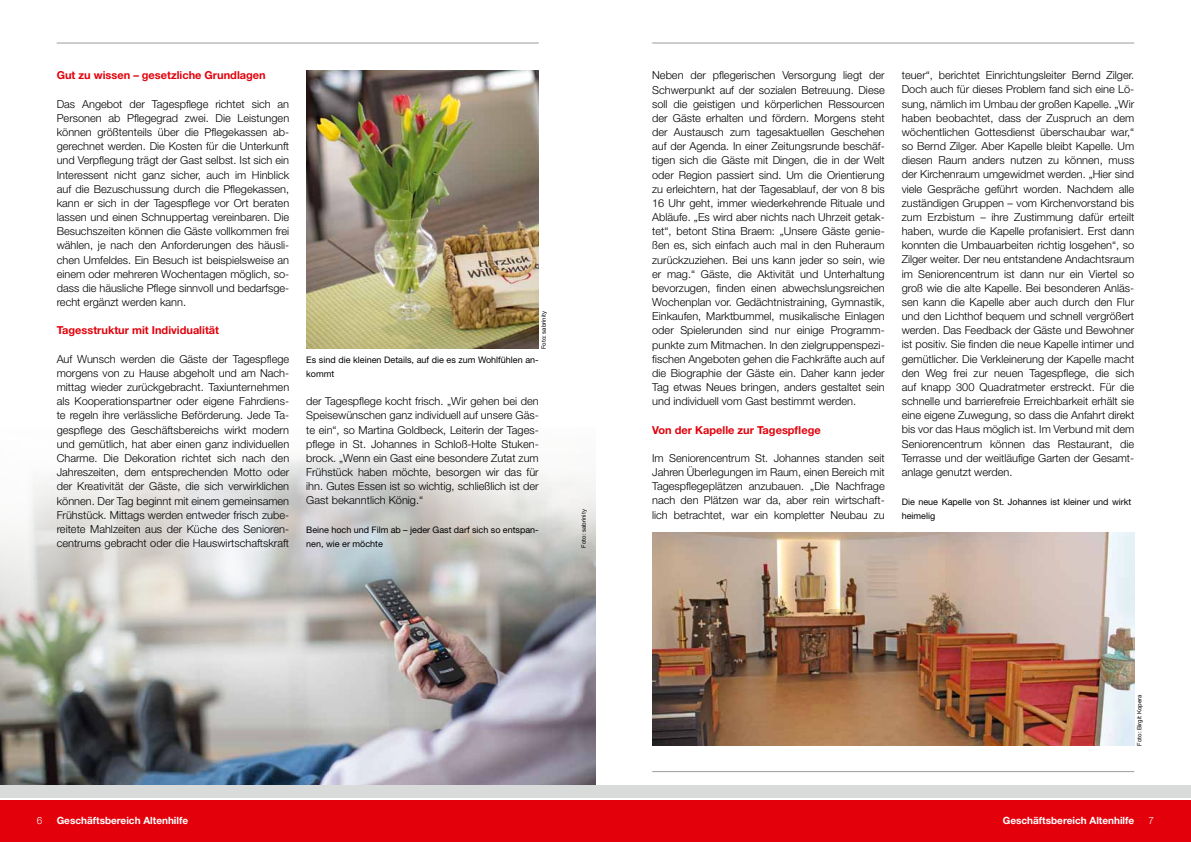
<style>
.page{position:relative;width:1191px;height:842px;background:#fff}
.page>*{position:absolute;margin:0;border:0;box-sizing:border-box;transform-origin:0 0}
.t1{font:300 11px/14.2px "Helvetica Neue LT Std";color:#000;text-align:justify}
.t2{font:700 11px "Helvetica Neue LT Std";color:#e3000b}
.t3{font:700 10px "Helvetica Neue LT Std";color:#fff}
.t4{font:300 10px "Helvetica Neue LT Std";color:#fff}
.t5{font:9px/14.2px "Helvetica Neue LT Std";color:#000}
.t6{font:6px "Helvetica Neue LT Std";color:#000}
</style>
<div class="page">
<img style="left:0;top:453px;width:595px;height:332px">
<div style="left:0;top:799px;width:595px;height:43px;background:#e3000b"></div>
<div style="left:595px;top:799px;width:596px;height:43px;background:#e3000b"></div>
<div style="left:0;top:785px;width:595px;height:15px;background:#d9dada"></div>
<div style="left:595px;top:785px;width:596px;height:15px;background:#d9dada"></div>
<hr style="left:0;top:798px;width:1191px;height:2px;background:#fff">
<hr style="left:652px;top:43px;width:482px;height:1px;background:#9c9c9d">
<img style="left:306px;top:71px;width:233px;height:278px">
<img style="left:652px;top:532px;width:482px;height:213px">
<hr style="left:652px;top:771px;width:482px;height:1px;background:#9c9c9d">
<hr style="left:57px;top:43px;width:482px;height:1px;background:#9c9c9d">
<p class="t2" style="left:57px;top:69px;width:210px">Gut zu wissen – gesetzliche Grundlagen</p>
<p class="t1" style="left:57px;top:96px;width:234px">Das Angebot der Tagespflege richtet sich an Personen ab Pflegegrad zwei. Die Leistungen können größtenteils über die Pflegekassen ab&shy;gerechnet werden. Die Kosten für die Unterkunft und Verpflegung trägt der Gast selbst. Ist sich ein Interessent nicht ganz sicher, auch im Hinblick auf die Bezuschussung durch die Pflegekassen, kann er sich in der Tagespflege vor Ort beraten lassen und einen Schnuppertag vereinbaren. Die Besuchszeiten können die Gäste vollkommen frei wählen, je nach den Anforderungen des häusli&shy;chen Umfeldes. Ein Besuch ist beispielsweise an einem oder mehreren Wochentagen möglich, so&shy;dass die häusliche Pflege sinnvoll und bedarfsge&shy;recht ergänzt werden kann.</p>
<p class="t2" style="left:57px;top:324px;width:164px">Tagesstruktur mit Individualität</p>
<p class="t1" style="left:57px;top:352px;width:234px">Auf Wunsch werden die Gäste der Tagespflege morgens von zu Hause abgeholt und am Nach&shy;mittag wieder zurückgebracht. Taxiunternehmen als Kooperationspartner oder eigene Fahrdiens&shy;te regeln ihre verlässliche Beförderung. Jede Ta&shy;gespflege des Geschäftsbereichs wirkt modern und gemütlich, hat aber einen ganz individuellen Charme. Die Dekoration richtet sich nach den Jahreszeiten, dem entsprechenden Motto oder der Kreativität der Gäste, die sich verwirklichen können. Der Tag beginnt mit einem gemeinsamen Frühstück. Mittags werden entweder frisch zube&shy;reitete Mahlzeiten aus der Küche des Senioren&shy;centrums gebracht oder die Hauswirtschaftskraft</p>
<p class="t6" style="left:540px;top:349px;width:40px;rotate:-90deg">Foto: sabrinity</p>
<p class="t5" style="left:306px;top:352px;width:234px">Es sind die kleinen Details, auf die es zum Wohlfühlen an&shy;kommt</p>
<p class="t1" style="left:306px;top:394px;width:234px">der Tagespflege kocht frisch. „Wir gehen bei den Speisewünschen ganz individuell auf unsere Gäs&shy;te ein“, so Martina Goldbeck, Leiterin der Tages&shy;pflege in St. Johannes in Schloß-Holte Stuken&shy;brock. „Wenn ein Gast eine besondere Zutat zum Frühstück haben möchte, besorgen wir das für ihn. Gutes Essen ist so wichtig, schließlich ist der Gast bekanntlich König.“</p>
<p class="t5" style="left:306px;top:522px;width:234px">Beine hoch und Film ab – jeder Gast darf sich so entspan&shy;nen, wie er möchte</p>
<p class="t6" style="left:580px;top:548px;width:40px;rotate:-90deg">Foto: sabrinity</p>
<p class="t1" style="left:652px;top:68px;width:234px">Neben der pflegerischen Versorgung liegt der Schwerpunkt auf der sozialen Betreuung. Diese soll die geistigen und körperlichen Ressourcen der Gäste erhalten und fördern. Morgens steht der Austausch zum tagesaktuellen Geschehen auf der Agenda. In einer Zeitungsrunde beschäf&shy;tigen sich die Gäste mit Dingen, die in der Welt oder Region passiert sind. Um die Orientierung zu erleichtern, hat der Tagesablauf, der von 8 bis 16 Uhr geht, immer wiederkehrende Rituale und Abläufe. „Es wird aber nichts nach Uhrzeit getak&shy;tet“, betont Stina Braem: „Unsere Gäste genie&shy;ßen es, sich einfach auch mal in den Ruheraum zurückzuziehen. Bei uns kann jeder so sein, wie er mag.“ Gäste, die Aktivität und Unterhaltung bevorzugen, finden einen abwechslungsreichen Wochenplan vor. Gedächtnistraining, Gymnastik, Einkaufen, Marktbummel, musikalische Einlagen oder Spielerunden sind nur einige Programm&shy;punkte zum Mitmachen. In den zielgruppenspezi&shy;fischen Angeboten gehen die Fachkräfte auch auf die Biographie der Gäste ein. Daher kann jeder Tag etwas Neues bringen, anders gestaltet sein und individuell vom Gast bestimmt werden.</p>
<p class="t2" style="left:652px;top:423px;width:170px">Von der Kapelle zur Tagespflege</p>
<p class="t1" style="left:652px;top:451px;width:234px">Im Seniorencentrum St. Johannes standen seit Jahren Überlegungen im Raum, einen Bereich mit Tagespflegeplätzen anzubauen. „Die Nachfrage nach den Plätzen war da, aber rein wirtschaft&shy;lich betrachtet, war ein kompletter Neubau zu</p>
<p class="t1" style="left:901px;top:68px;width:234px">teuer“, berichtet Einrichtungsleiter Bernd Zilger.<br>Doch auch für dieses Problem fand sich eine Lö&shy;sung, nämlich im Umbau der großen Kapelle. „Wir haben beobachtet, dass der Zuspruch an dem wöchentlichen Gottesdienst überschaubar war,“ so Bernd Zilger. Aber Kapelle bleibt Kapelle. Um diesen Raum anders nutzen zu können, muss der Kirchenraum umgewidmet werden. „Hier sind viele Gespräche geführt worden. Nachdem alle zuständigen Gruppen – vom Kirchenvorstand bis zum Erzbistum – ihre Zustimmung dafür erteilt haben, wurde die Kapelle profanisiert. Erst dann konnten die Umbauarbeiten richtig losgehen“, so Zilger weiter. Der neu entstandene Andachtsraum im Seniorencentrum ist dann nur ein Viertel so groß wie die alte Kapelle. Bei besonderen Anläs&shy;sen kann die Kapelle aber auch durch den Flur und den Lichthof bequem und schnell vergrößert werden. Das Feedback der Gäste und Bewohner ist positiv. Sie finden die neue Kapelle intimer und gemütlicher. Die Verkleinerung der Kapelle macht den Weg frei zur neuen Tagespflege, die sich auf knapp 300 Quadratmeter erstreckt. Für die schnelle und barrierefreie Erreichbarkeit erhält sie eine eigene Zuwegung, so dass die Anfahrt direkt bis vor das Haus möglich ist. Im Verbund mit dem Seniorencentrum können das Restaurant, die Terrasse und der weitläufige Garten der Gesamt&shy;anlage genutzt werden.</p>
<p class="t5" style="left:901px;top:494px;width:231px">Die neue Kapelle von St. Johannes ist kleiner und wirkt heimelig</p>
<p class="t6" style="left:1135px;top:746px;width:52px;rotate:-90deg">Foto: Birgit Kopera</p>
<p class="t4" style="left:37px;top:815px;width:7px">6</p>
<p class="t3" style="left:1002px;top:815px;width:133px">Geschäftsbereich Altenhilfe</p>
<p class="t4" style="left:1148px;top:815px;width:7px">7</p>
<p class="t3" style="left:57px;top:815px;width:133px">Geschäftsbereich Altenhilfe</p>
</div>
